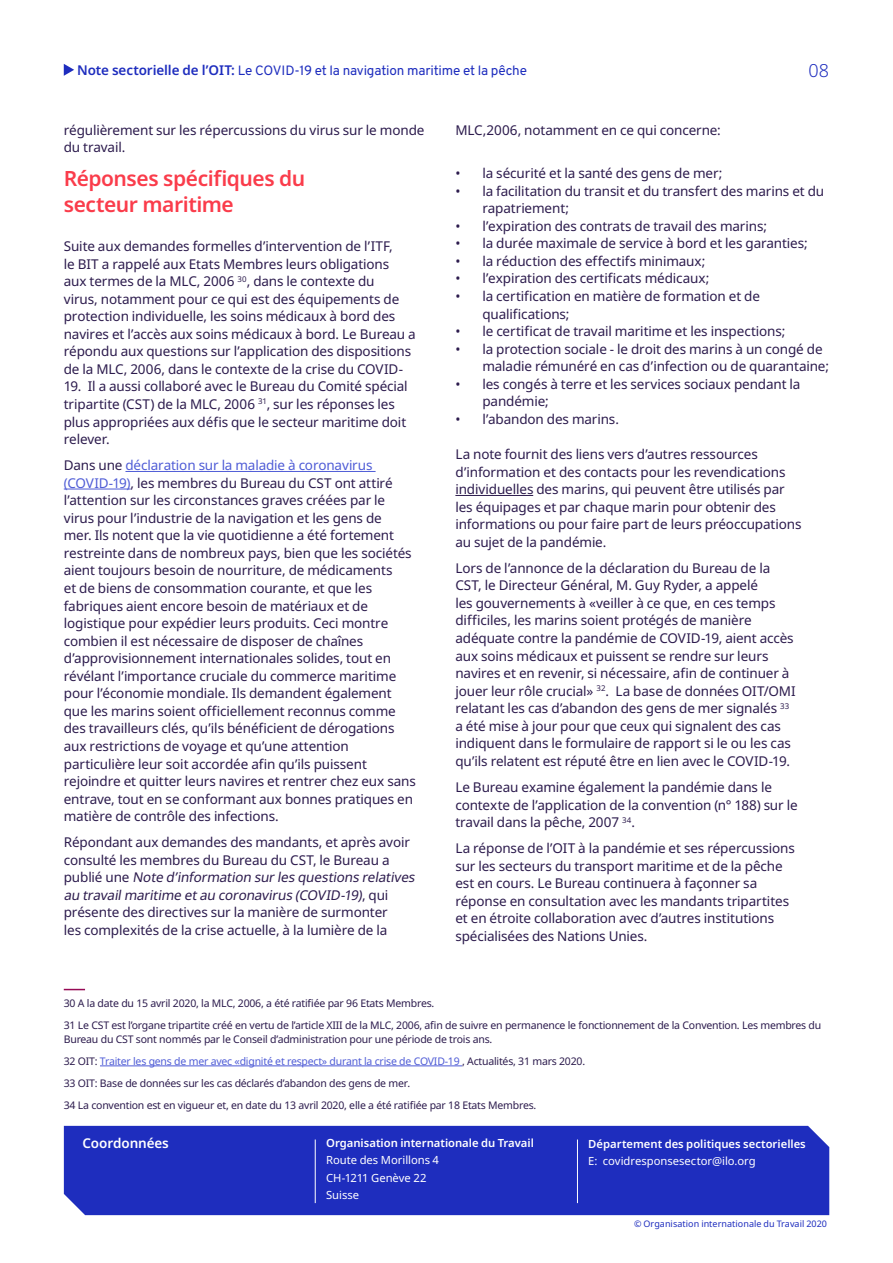
<style>
.page{position:relative;width:893px;height:1263px;background:#fff}
.page>*{position:absolute;margin:0;border:0;box-sizing:border-box;transform-origin:0 0}
.Briefing_A4_-_Sub_he{font:600 21px/25.5px "Noto Sans";letter-spacing:-.02em;color:#fa3c4b}
.t1{font:300 18px "Noto Sans";color:#1e2dbe}
.Briefing_A4_-_Body{font:13.5px/17.5px "Noto Sans";letter-spacing:-.01em;color:#2c1b4d}
.Briefing_A4_-_Subhea{font:13.5px "Overpass";letter-spacing:-.01em;color:#1e2dbe}
.Briefing_A4_-_Body-2{font:600 13.5px "Noto Sans";letter-spacing:-.01em;color:#fff}
.Briefing_A4_-_contac{font:600 11.25px/17.5px "Noto Sans";color:#fff}
.Briefing_A4_-_contac-2{font:11.25px/17.5px "Noto Sans";color:#fff}
.Briefing_A4-_footnot{font:10.5px/13.5px "Noto Sans";letter-spacing:-.02em;color:#2c1b4d}
.Briefing_A4-_footnot-2{font:10.5px "Noto Sans";letter-spacing:-.02em;color:#4f5cd6}
.Briefing_A4_-_contac-3{font:9px "Noto Sans";letter-spacing:.005em;color:#1e2dbe}
.s1{font-family:"Noto Sans";font-weight:600}
.s2{color:#4f5cd6}
.s3{font-style:italic}
.s4{color:#2c1b4d}
.s5{font-weight:400}
</style>
<div class="page">
<svg style="left:64px;top:64px;width:10px;height:12px"></svg>
<hr style="left:125px;top:471px;width:251px;height:1px;background:#4f5cd6">
<hr style="left:64px;top:489px;width:67px;height:1px;background:#4f5cd6">
<svg style="left:64px;top:989px;width:21px;height:1px"></svg>
<hr style="left:100px;top:1065px;width:362px;height:1px;background:#4f5cd6">
<hr style="left:455px;top:495px;width:78px;height:1px;background:#2c1b4d">
<div style="left:64px;top:1126px;width:765px;height:89px;background:#1e2dbe"></div>
<hr style="left:577px;top:1139px;width:1px;height:64px;background:#fff">
<hr style="left:315px;top:1139px;width:1px;height:64px;background:#fff">
<p class="Briefing_A4_-_Subhea" style="left:77px;top:60px;width:451px"><span class="s1">Note sectorielle de l’OIT:</span> Le COVID-19 et la navigation maritime et la pêche</p>
<h2 class="t1" style="left:808px;top:57px;width:22px">08</h2>
<p class="Briefing_A4_-_Body" style="left:64px;top:121px;width:362px">régulièrement sur les répercussions du virus sur le monde du travail.</p>
<p class="Briefing_A4_-_Sub_he" style="left:64px;top:166px;width:243px">Réponses spécifiques du secteur maritime</p>
<p class="Briefing_A4_-_Body" style="left:64px;top:238px;width:354px">Suite aux demandes formelles d’intervention de l’ITF,<br>le BIT a rappelé aux Etats Membres leurs obligations<br>aux termes de la MLC, 2006 <sup>30</sup>, dans le contexte du<br>virus, notamment pour ce qui est des équipements de protection individuelle, les soins médicaux à bord des navires et l’accès aux soins médicaux à bord. Le Bureau a répondu aux questions sur l’application des dispositions de la MLC, 2006, dans le contexte de la crise du COVID-</p>
<p class="Briefing_A4_-_Body" style="left:64px;top:378px;width:345px">19. Il a aussi collaboré avec le Bureau du Comité spécial tripartite (CST) de la MLC, 2006 <sup>31</sup>, sur les réponses les plus appropriées aux défis que le secteur maritime doit relever.</p>
<p class="Briefing_A4_-_Body" style="left:64px;top:457px;width:354px">Dans une <span class="s2">déclaration sur la maladie à coronavirus (COVID-19)</span>, les membres du Bureau du CST ont attiré l’attention sur les circonstances graves créées par le virus pour l’industrie de la navigation et les gens de<br>mer. Ils notent que la vie quotidienne a été fortement restreinte dans de nombreux pays, bien que les sociétés aient toujours besoin de nourriture, de médicaments<br>et de biens de consommation courante, et que les fabriques aient encore besoin de matériaux et de logistique pour expédier leurs produits. Ceci montre combien il est nécessaire de disposer de chaînes d’approvisionnement internationales solides, tout en révélant l’importance cruciale du commerce maritime pour l’économie mondiale. Ils demandent également que les marins soient officiellement reconnus comme des travailleurs clés, qu’ils bénéficient de dérogations aux restrictions de voyage et qu’une attention particulière leur soit accordée afin qu’ils puissent rejoindre et quitter leurs navires et rentrer chez eux sans entrave, tout en se conformant aux bonnes pratiques en matière de contrôle des infections.</p>
<p class="Briefing_A4_-_Body" style="left:64px;top:834px;width:355px">Répondant aux demandes des mandants, et après avoir consulté les membres du Bureau du CST, le Bureau a<br>p u b l i é u n e <span class="s3">Note d’information surlesquestionsrelatives au travailmaritime etau coronavirus(COVID-19)</span>, q u i présente des directives sur la manière de surmonter<br>les complexités de la crise actuelle, à la lumière de la</p>
<p class="Briefing_A4_-_Body" style="left:455px;top:121px;width:267px">MLC,2006, notamment en ce qui concerne:</p>
<p class="Briefing_A4_-_Body" style="left:455px;top:165px;width:268px">• la sécurité et la santé des gens de mer;</p>
<p class="Briefing_A4_-_Body" style="left:482px;top:182px;width:343px;text-indent:-27px">• la facilitation du transit et du transfert des marins et du rapatriement;</p>
<p class="Briefing_A4_-_Body" style="left:455px;top:217px;width:313px">• l’expiration des contrats de travail des marins;</p>
<p class="Briefing_A4_-_Body" style="left:455px;top:235px;width:354px">• la durée maximale de service à bord et les garanties;</p>
<p class="Briefing_A4_-_Body" style="left:455px;top:253px;width:252px">• la réduction des effectifs minimaux;</p>
<p class="Briefing_A4_-_Body" style="left:455px;top:270px;width:255px">• l’expiration des certificats médicaux;</p>
<p class="Briefing_A4_-_Body" style="left:482px;top:288px;width:279px;text-indent:-27px">• la certification en matière de formation et de qualifications;</p>
<p class="Briefing_A4_-_Body" style="left:455px;top:323px;width:332px">• le certificat de travail maritime et les inspections;</p>
<p class="Briefing_A4_-_Body" style="left:482px;top:340px;width:348px;text-indent:-27px">• la protection sociale - le droit des marins à un congé de maladie rémunéré en cas d’infection ou de quarantaine;</p>
<p class="Briefing_A4_-_Body" style="left:482px;top:375px;width:320px;text-indent:-27px">• les congés à terre et les services sociaux pendant la pandémie;</p>
<p class="Briefing_A4_-_Body" style="left:455px;top:411px;width:165px">• l’abandon des marins.</p>
<p class="Briefing_A4_-_Body" style="left:455px;top:446px;width:348px">La note fournit des liens vers d’autres ressources d’information et des contacts pour les revendications individuelles des marins, qui peuvent être utilisés par les équipages et par chaque marin pour obtenir des informations ou pour faire part de leurs préoccupations au sujet de la pandémie.</p>
<p class="Briefing_A4_-_Body" style="left:455px;top:559px;width:342px">Lors de l’annonce de la déclaration du Bureau de la CST, le Directeur Général, M. Guy Ryder, a appelé<br>les gouvernements à «veiller à ce que, en ces temps difficiles, les marins soient protégés de manière adéquate contre la pandémie de COVID-19, aient accès aux soins médicaux et puissent se rendre sur leurs navires et en revenir, si nécessaire, afin de continuer à jouer leur rôle crucial» <sup>32</sup>. La base de données OIT/OMI relatant les cas d’abandon des gens de mer signalés <sup>33 </sup>a été mise à jour pour que ceux qui signalent des cas indiquent dans le formulaire de rapport si le ou les cas qu’ils relatent est réputé être en lien avec le COVID-19.</p>
<p class="Briefing_A4_-_Body" style="left:455px;top:779px;width:344px">Le Bureau examine également la pandémie dans le contexte de l’application de la convention (n° 188) sur le travail dans la pêche, 2007 <sup>34</sup>.</p>
<p class="Briefing_A4_-_Body" style="left:455px;top:840px;width:341px">La réponse de l’OIT à la pandémie et ses répercussions sur les secteurs du transport maritime et de la pêche est en cours. Le Bureau continuera à façonner sa réponse en consultation avec les mandants tripartites et en étroite collaboration avec d’autres institutions spécialisées des Nations Unies.</p>
<p class="Briefing_A4-_footnot" style="left:64px;top:997px;width:372px">30 A la date du 15 avril 2020, la MLC, 2006, a été ratifiée par 96 Etats Membres.</p>
<p class="Briefing_A4-_footnot" style="left:64px;top:1019px;width:759px">31 Le CST est l’organe tripartite créé en vertu de l’article XIII de la MLC, 2006, afin de suivre en permanence le fonctionnement de la Convention. Les membres du<br>Bureau du CST sont nommés par le Conseil d’administration pour une période de trois ans.</p>
<p class="Briefing_A4-_footnot-2" style="left:64px;top:1053px;width:523px"><span class="s4">32 OIT:</span> Traiter les gens de mer avec «dignité et respect» durant la crise de COVID-19 <span class="s4">, Actualités, 31 mars 2020.</span></p>
<p class="Briefing_A4-_footnot" style="left:64px;top:1076px;width:348px">33 OIT: Base de données sur les cas déclarés d’abandon des gens de mer.</p>
<p class="Briefing_A4-_footnot" style="left:64px;top:1098px;width:474px">34 La convention est en vigueur et, en date du 13 avril 2020, elle a été ratifiée par 18 Etats Membres.</p>
<p class="Briefing_A4_-_Body-2" style="left:83px;top:1134px;width:88px">Coordonnées</p>
<p class="Briefing_A4_-_contac" style="left:326px;top:1134px;width:209px">Organisation internationale du Travail<br><span class="s5">Route des Morillons 4</span></p>
<p class="Briefing_A4_-_contac-2" style="left:326px;top:1169px;width:102px">CH-1211 Genève 22<br>Suisse</p>
<p class="Briefing_A4_-_contac" style="left:588px;top:1135px;width:219px">Département des politiques sectorielles<br><span class="s5">E: covidresponsesector@ilo.org</span></p>
<p class="Briefing_A4_-_contac-3" style="left:634px;top:1217px;width:194px">© Organisation internationale du Travail 2020</p>
</div>
